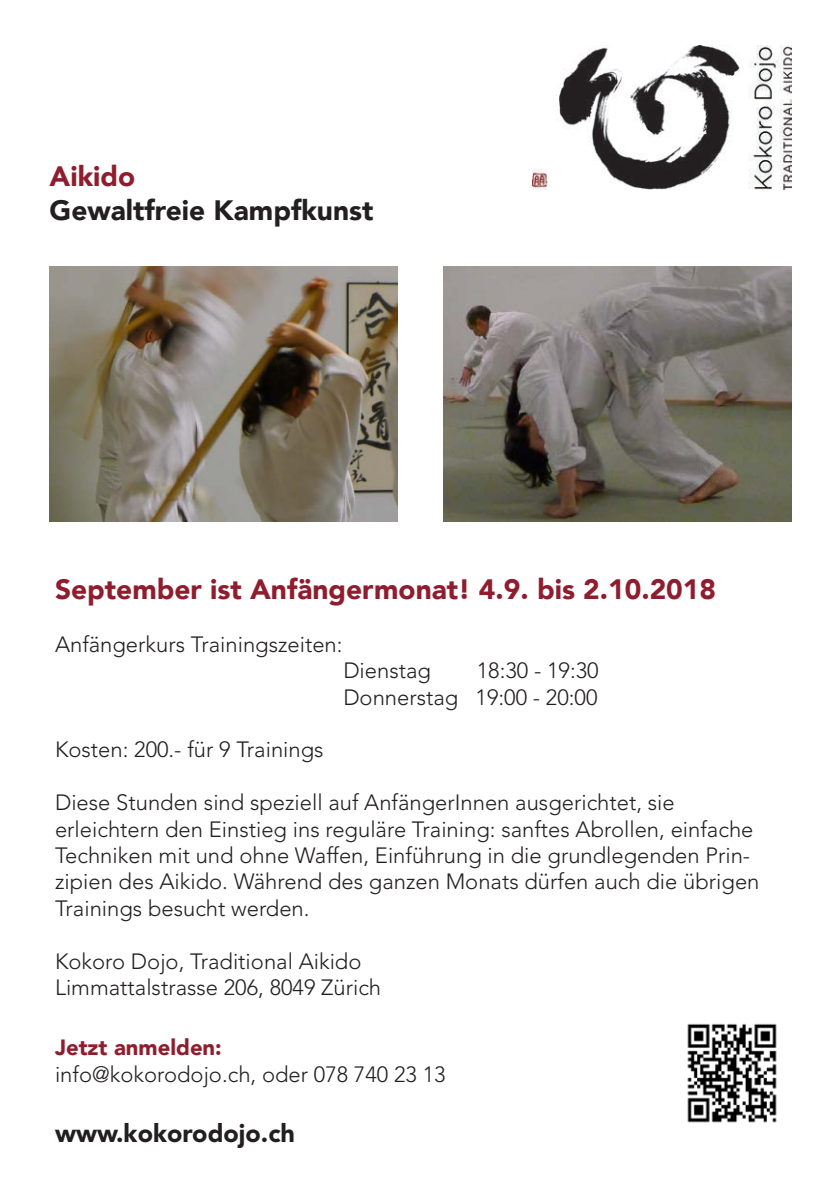
<style>
.page{position:relative;width:840px;height:1191px;background:#fff}
.page>*{position:absolute;margin:0;border:0;box-sizing:border-box;transform-origin:0 0}
.t1{font:900 28px "Avenir";color:#901d2e}
.t2{font:900 28px "Avenir";color:#231f20}
.t3{font:900 25.2px "Avenir LT Std";color:#231f20}
.t4{font:300 22px/26.4px "Avenir LT Std";color:#231f20}
.t5{font:900 22px "Avenir";color:#901d2e}
</style>
<div class="page">
<img style="left:532px;top:45px;width:258px;height:144px">
<img style="left:50px;top:266px;width:347px;height:256px">
<img style="left:443px;top:266px;width:347px;height:256px">
<img style="left:687px;top:1023px;width:90px;height:100px">
<p class="t1" style="left:50px;top:152px;width:87px">Aikido</p>
<p class="t2" style="left:50px;top:186px;width:325px">Gewaltfreie Kampfkunst</p>
<p class="t1" style="left:55px;top:565px;width:662px">September ist Anfängermonat! 4.9. bis 2.10.2018</p>
<p class="t4" style="left:55px;top:631px;width:289px">Anfängerkurs Trainingszeiten:</p>
<p class="t4" style="left:343px;top:657px;width:89px">Dienstag</p>
<p class="t4" style="left:343px;top:657px;width:257px;text-align:right">18:30 - 19:30<br>Donnerstag 19:00 - 20:00</p>
<p class="t4" style="left:55px;top:736px;width:270px">Kosten: 200.- für 9 Trainings</p>
<p class="t4" style="left:55px;top:789px;width:705px">Diese Stunden sind speziell auf AnfängerInnen ausgerichtet, sie erleichtern den Einstieg ins reguläre Training: sanftes Abrollen, einfache Techniken mit und ohne Waffen, Einführung in die grundlegenden Prin&shy;zipien des Aikido. Während des ganzen Monats dürfen auch die übrigen Trainings besucht werden.</p>
<p class="t4" style="left:55px;top:948px;width:327px">Kokoro Dojo, Traditional Aikido<br>Limmattalstrasse 206, 8049 Zürich</p>
<p class="t5" style="left:55px;top:1028px;width:168px">Jetzt anmelden:</p>
<p class="t4" style="left:55px;top:1060px;width:392px">info@kokorodojo.ch, oder 078 740 23 13</p>
<p class="t3" style="left:55px;top:1118px;width:241px">www.kokorodojo.ch</p>
</div>
